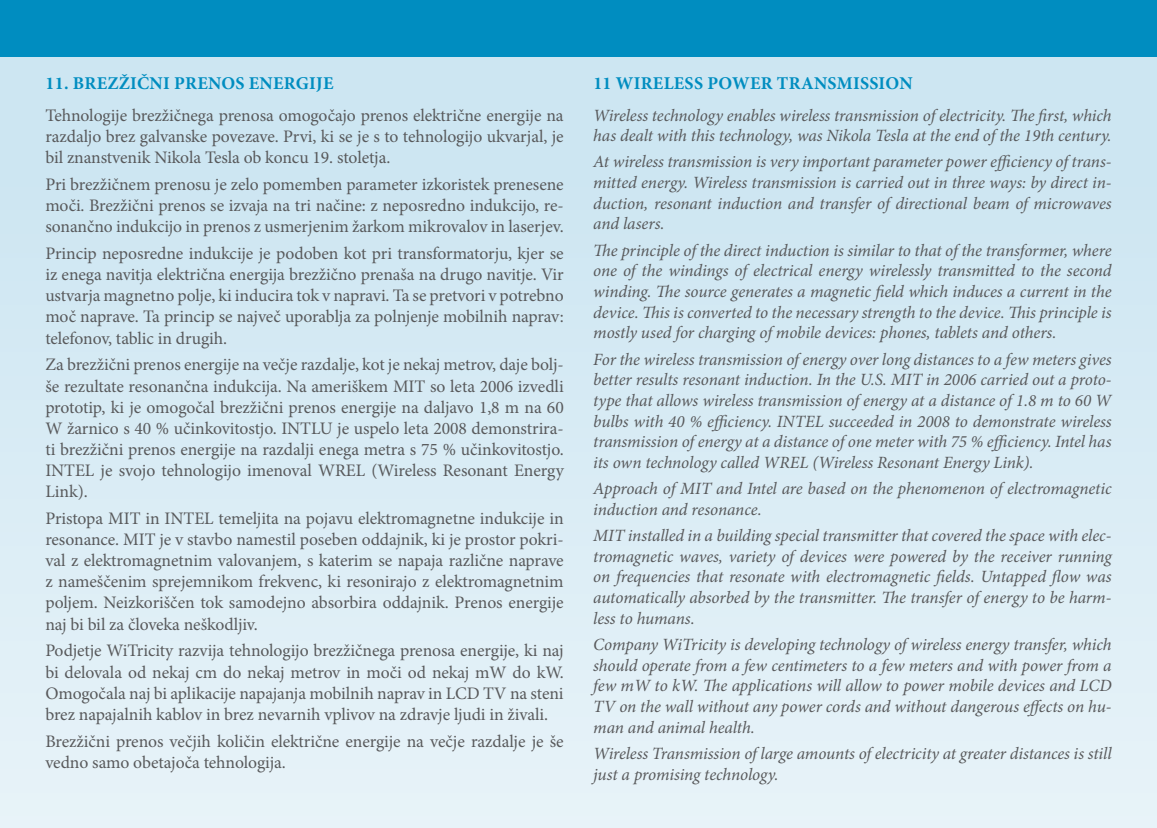
<style>
.page{position:relative;width:1157px;height:828px;background:#fff}
.page>*{position:absolute;margin:0;border:0;box-sizing:border-box;transform-origin:0 0}
.t1{font:700 18px "Minion Pro";letter-spacing:.015em;color:#008dc0}
.t2{font:17.6px/21.2px "Minion Pro";letter-spacing:-.005em;color:#58595b;text-align:justify}
.t3{font:italic 17.2px/20.6px "Minion Pro";letter-spacing:-.01em;color:#58595b;text-align:justify}
</style>
<div class="page">
<div style="left:0;top:0;width:1157px;height:828px;background:linear-gradient(to bottom,#c7e3f0,#e7f3f8)"></div>
<div style="left:0;top:0;width:1157px;height:57px;background:#008dc0"></div>
<p class="t1" style="left:45px;top:70px;width:290px">11. BREZŽIČNI PRENOS ENERGIJE</p>
<p class="t2" style="left:45px;top:105px;width:520px">Tehnologije brezžičnega prenosa omogočajo prenos električne energije na razdaljo brez galvanske povezave. Prvi, ki se je s to tehnologijo ukvarjal, je bil znanstvenik Nikola Tesla ob koncu 19. stoletja.</p>
<p class="t2" style="left:45px;top:174px;width:520px">Pri brezžičnem prenosu je zelo pomemben parameter izkoristek prenesene moči. Brezžični prenos se izvaja na tri načine: z neposredno indukcijo, re&shy;sonančno indukcijo in prenos z usmerjenim žarkom mikrovalov in laserjev.</p>
<p class="t2" style="left:45px;top:243px;width:520px">Princip neposredne indukcije je podoben kot pri transformatorju, kjer se iz enega navitja električna energija brezžično prenaša na drugo navitje. Vir ustvarja magnetno polje, ki inducira tok v napravi. Ta se pretvori v potrebno moč naprave. Ta princip se največ uporablja za polnjenje mobilnih naprav: telefonov, tablic in drugih.</p>
<p class="t2" style="left:45px;top:354px;width:520px">Za brezžični prenos energije na večje razdalje, kot je nekaj metrov, daje bolj&shy;še rezultate resonančna indukcija. Na ameriškem MIT so leta 2006 izvedli prototip, ki je omogočal brezžični prenos energije na daljavo 1,8 m na 60<br>W žarnico s 40 % učinkovitostjo. INTLU je uspelo leta 2008 demonstrira&shy;ti brezžični prenos energije na razdalji enega metra s 75 % učinkovitostjo.<br>INTEL je svojo tehnologijo imenoval WREL (Wireless Resonant Energy Link).</p>
<p class="t2" style="left:45px;top:508px;width:520px">Pristopa MIT in INTEL temeljita na pojavu elektromagnetne indukcije in resonance. MIT je v stavbo namestil poseben oddajnik, ki je prostor pokri&shy;val z elektromagnetnim valovanjem, s katerim se napaja različne naprave z nameščenim sprejemnikom frekvenc, ki resonirajo z elektromagnetnim poljem. Neizkoriščen tok samodejno absorbira oddajnik. Prenos energije naj bi bil za človeka neškodljiv.</p>
<p class="t2" style="left:45px;top:640px;width:520px">Podjetje WiTricity razvija tehnologijo brezžičnega prenosa energije, ki naj bi delovala od nekaj cm do nekaj metrov in moči od nekaj mW do kW.<br>Omogočala naj bi aplikacije napajanja mobilnih naprav in LCD TV na steni brez napajalnih kablov in brez nevarnih vplivov na zdravje ljudi in živali.</p>
<p class="t2" style="left:45px;top:730px;width:520px">Brezžični prenos večjih količin električne energije na večje razdalje je še vedno samo obetajoča tehnologija.</p>
<p class="t1" style="left:593px;top:70px;width:321px">11 WIRELESS POWER TRANSMISSION</p>
<p class="t3" style="left:593px;top:105px;width:520px">Wireless technology enables wireless transmission of electricity. The first, which has dealt with this technology, was Nikola Tesla at the end of the 19th century.</p>
<p class="t3" style="left:593px;top:152px;width:520px">At wireless transmission is very important parameter power efficiency of trans&shy;mitted energy. Wireless transmission is carried out in three ways: by direct in&shy;duction, resonant induction and transfer of directional beam of microwaves and lasers.</p>
<p class="t3" style="left:593px;top:240px;width:520px">The principle of the direct induction is similar to that of the transformer, where one of the windings of electrical energy wirelessly transmitted to the second winding. The source generates a magnetic field which induces a current in the device. This is converted to the necessary strength to the device. This principle is mostly used for charging of mobile devices: phones, tablets and others.</p>
<p class="t3" style="left:593px;top:349px;width:520px">For the wireless transmission of energy over long distances to a few meters gives better results resonant induction. In the U.S. MIT in 2006 carried out a proto&shy;type that allows wireless transmission of energy at a distance of 1.8 m to 60 W bulbs with 40 % efficiency. INTEL succeeded in 2008 to demonstrate wireless transmission of energy at a distance of one meter with 75 % efficiency. Intel has its own technology called WREL (Wireless Resonant Energy Link).</p>
<p class="t3" style="left:593px;top:478px;width:520px">Approach of MIT and Intel are based on the phenomenon of electromagnetic induction and resonance.</p>
<p class="t3" style="left:593px;top:525px;width:520px">MIT installed in a building special transmitter that covered the space with elec&shy;tromagnetic waves, variety of devices were powered by the receiver running on frequencies that resonate with electromagnetic fields. Untapped flow was automatically absorbed by the transmitter. The transfer of energy to be harm&shy;less to humans.</p>
<p class="t3" style="left:593px;top:634px;width:520px">Company WiTricity is developing technology of wireless energy transfer, which should operate from a few centimeters to a few meters and with power from a few mW to kW. The applications will allow to power mobile devices and LCD TV on the wall without any power cords and without dangerous effects on hu&shy;man and animal health.</p>
<p class="t3" style="left:593px;top:743px;width:520px">Wireless Transmission of large amounts of electricity at greater distances is still just a promising technology.</p>
</div>
